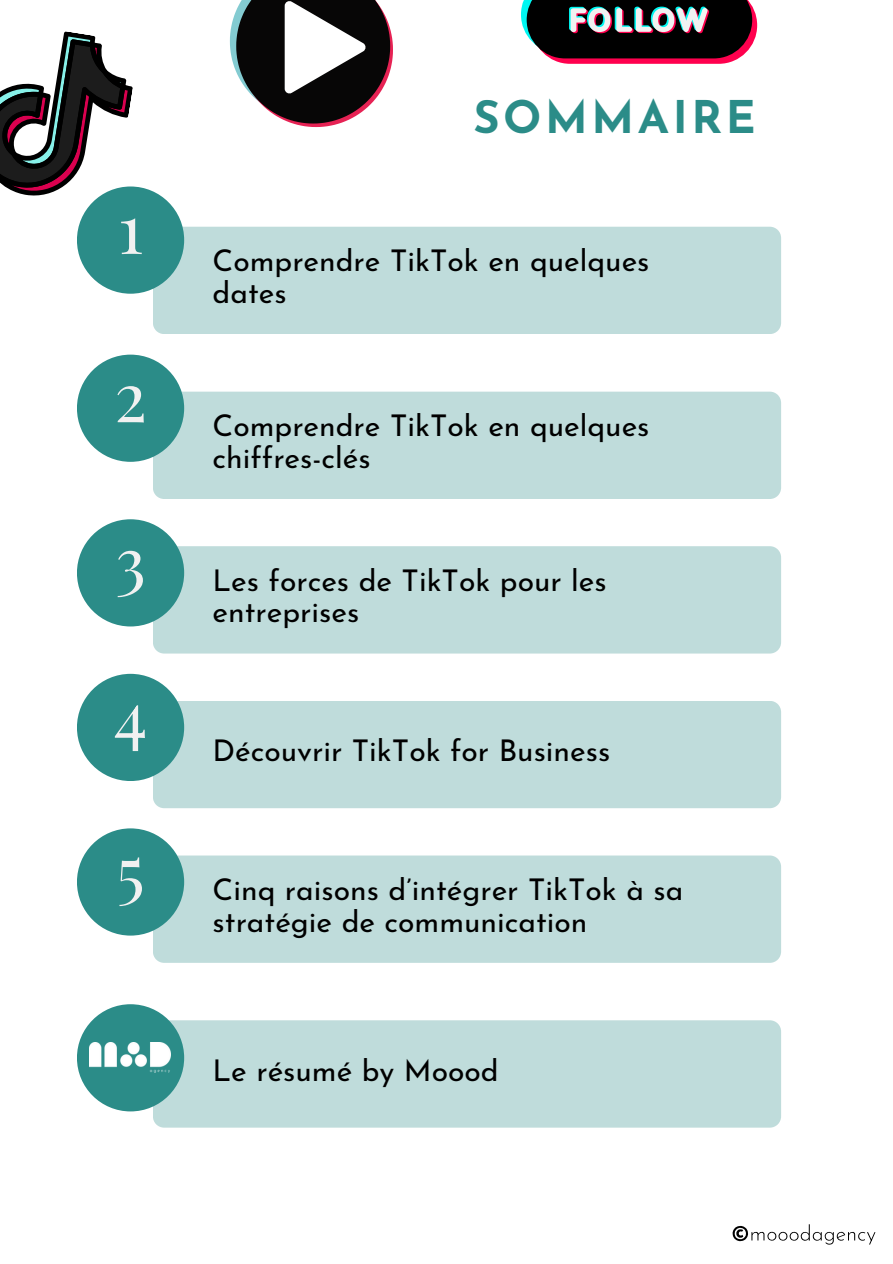
<style>
.page{position:relative;width:893px;height:1264px;background:#fff}
.page>*{position:absolute;margin:0;border:0;box-sizing:border-box;transform-origin:0 0}
.t1{font:68.25px "Playfair Display";color:#f1f1f1}
.t2{font:700 45px "Josefin Sans";letter-spacing:.08em;color:#2b8c88}
.t3{font:30px/31.5px "Josefin Sans";color:#000}
</style>
<div class="page">
<div style="left:77px;top:186px;width:107px;height:108px;background:#2b8c88;border-radius:50%"></div>
<div style="left:153px;top:855px;width:628px;height:107px;background:#bfdcdb"></div>
<div style="left:153px;top:1020px;width:628px;height:107px;background:#bfdcdb"></div>
<div style="left:77px;top:1004px;width:107px;height:107px;background:#2b8c88;border-radius:50%"></div>
<img style="left:90px;top:1042px;width:81px;height:30px">
<div style="left:153px;top:227px;width:628px;height:107px;background:#bfdcdb"></div>
<div style="left:77px;top:354px;width:107px;height:108px;background:#2b8c88;border-radius:50%"></div>
<div style="left:153px;top:391px;width:628px;height:108px;background:#bfdcdb"></div>
<div style="left:77px;top:519px;width:107px;height:107px;background:#2b8c88;border-radius:50%"></div>
<div style="left:153px;top:701px;width:628px;height:107px;background:#bfdcdb"></div>
<div style="left:77px;top:674px;width:107px;height:107px;background:#2b8c88;border-radius:50%"></div>
<div style="left:153px;top:546px;width:628px;height:107px;background:#bfdcdb"></div>
<svg style="left:732px;top:1224px;width:143px;height:20px"></svg>
<div style="left:77px;top:828px;width:107px;height:107px;background:#2b8c88;border-radius:50%"></div>
<svg style="left:521px;top:0;width:236px;height:64px"></svg>
<svg style="left:0;top:31px;width:133px;height:181px"></svg>
<svg style="left:230px;top:0;width:163px;height:127px"></svg>
<p class="t1" style="left:118px;top:180px;width:27px">1</p>
<p class="t1" style="left:114px;top:348px;width:34px">2</p>
<p class="t1" style="left:115px;top:513px;width:32px">3</p>
<p class="t1" style="left:114px;top:667px;width:35px">4</p>
<p class="t1" style="left:116px;top:822px;width:30px">5</p>
<p class="t2" style="left:473px;top:99px;width:284px">SOMMAIRE</p>
<p class="t3" style="left:213px;top:248px;width:438px">Comprendre TikTok en quelques dates</p>
<p class="t3" style="left:213px;top:413px;width:438px">Comprendre TikTok en quelques chiffres-clés</p>
<p class="t3" style="left:213px;top:567px;width:395px">Les forces de TikTok pour les entreprises</p>
<p class="t3" style="left:213px;top:738px;width:399px">Découvrir TikTok for Business</p>
<p class="t3" style="left:213px;top:876px;width:472px">Cinq raisons d’intégrer TikTok à sa stratégie de communication</p>
<p class="t3" style="left:213px;top:1057px;width:287px">Le résumé by Moood</p>
</div>
